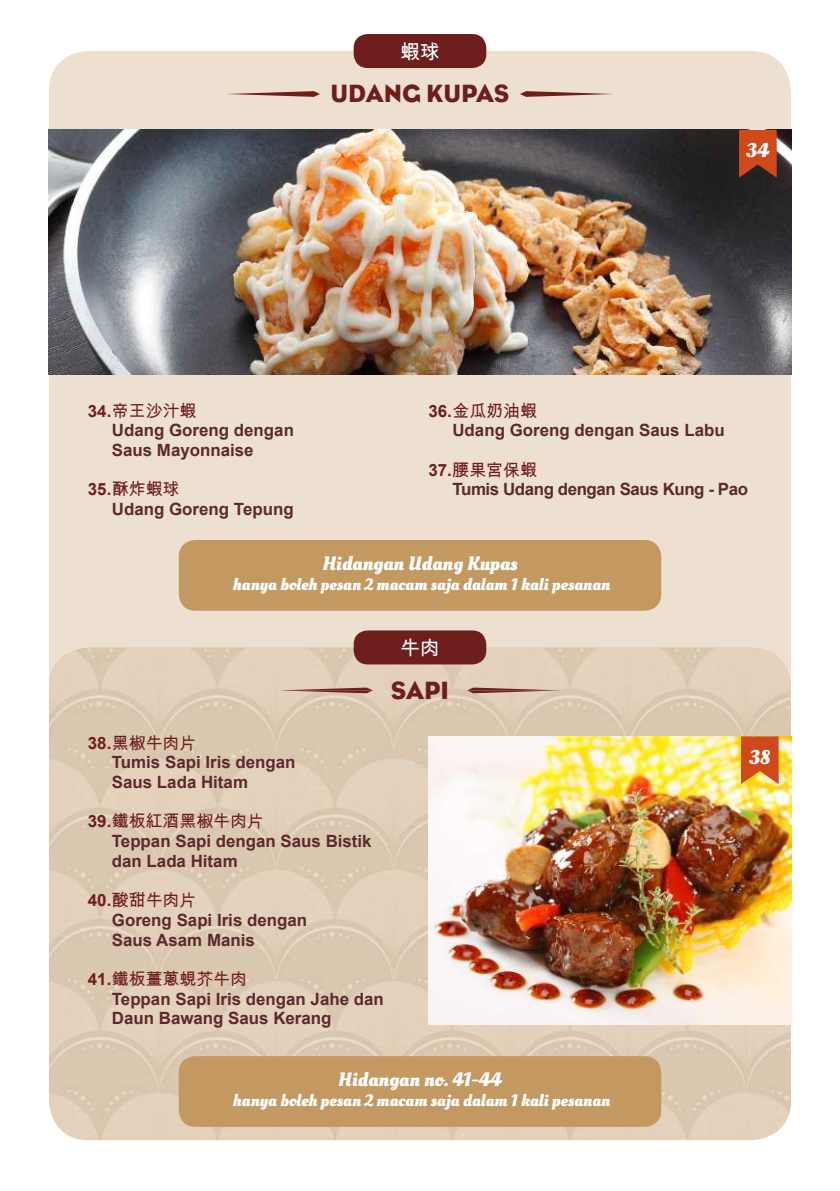
<style>
.page{position:relative;width:840px;height:1191px;background:#fff}
.page>*{position:absolute;margin:0;border:0;box-sizing:border-box;transform-origin:0 0}
.t1{font:25.4px "Eagle";color:#6e1e1d}
.t2{font:700 20px "Oleo Script";color:#fff}
.t3{font:19.8px "Arial Unicode MS";color:#fff}
.t4{font:700 19.4px "Oleo Script";color:#fff}
.t5{font:700 16.8px/19.6px "Arial";color:#5c2a2d}
.t6{font:16.8px "Arial Unicode MS";color:#6e1e1d}
.t7{font:700 16.8px "Arial";letter-spacing:-.025em;color:#5c2a2d}
.t8{font:700 16.6px "Oleo Script";color:#fff}
.s1{font-family:"Arial";font-weight:700}
</style>
<div class="page">
<div style="left:49px;top:51px;width:741px;height:1089px;background:#ede0d0;border-radius:40px"></div>
<img style="left:49px;top:647px;width:741px;height:493px">
<div style="left:353px;top:34px;width:133px;height:34px;background:#6e1e1d;border-radius:14px"></div>
<svg style="left:520px;top:91px;width:92px;height:6px"></svg>
<svg style="left:228px;top:91px;width:92px;height:6px"></svg>
<img style="left:428px;top:736px;width:362px;height:288px">
<div style="left:179px;top:540px;width:481px;height:71px;background:#c39861;border-radius:17px"></div>
<div style="left:179px;top:1056px;width:481px;height:70px;background:#c39861;border-radius:17px"></div>
<div style="left:353px;top:630px;width:133px;height:34px;background:#6e1e1d;border-radius:14px"></div>
<svg style="left:467px;top:687px;width:93px;height:6px"></svg>
<svg style="left:279px;top:687px;width:93px;height:6px"></svg>
<svg style="left:740px;top:736px;width:38px;height:48px;background:#d76225"></svg>
<img style="left:49px;top:130px;width:741px;height:244px">
<svg style="left:738px;top:130px;width:38px;height:48px;background:#b2421c"></svg>
<p class="t3" style="left:400px;top:37px;width:41px">蝦球</p>
<h1 class="t1" style="left:330px;top:79px;width:180px">UDANG KUPAS</h1>
<p class="t2" style="left:746px;top:138px;width:24px">34</p>
<p class="t6" style="left:88px;top:398px;width:110px"><span class="s1">34.</span>帝王沙汁蝦</p>
<p class="t5" style="left:112px;top:421px;width:183px">Udang Goreng dengan<br>Saus Mayonnaise</p>
<p class="t6" style="left:88px;top:477px;width:93px"><span class="s1">35.</span>酥炸蝦球</p>
<p class="t5" style="left:112px;top:500px;width:183px">Udang Goreng Tepung</p>
<p class="t6" style="left:428px;top:398px;width:110px"><span class="s1">36.</span>金瓜奶油蝦</p>
<p class="t5" style="left:452px;top:421px;width:274px">Udang Goreng dengan Saus Labu</p>
<p class="t6" style="left:428px;top:457px;width:110px"><span class="s1">37.</span>腰果宮保蝦</p>
<p class="t7" style="left:452px;top:478px;width:297px">Tumis Udang dengan Saus Kung - Pao</p>
<p class="t4" style="left:322px;top:552px;width:196px">Hidangan Udang Kupas</p>
<p class="t8" style="left:233px;top:574px;width:379px">hanya boleh pesan 2 macam saja dalam 1 kali pesanan</p>
<p class="t3" style="left:400px;top:634px;width:41px">牛肉</p>
<h1 class="t1" style="left:390px;top:675px;width:60px">SAPI</h1>
<p class="t6" style="left:88px;top:730px;width:110px"><span class="s1">38.</span>黑椒牛肉片</p>
<p class="t5" style="left:112px;top:753px;width:185px">Tumis Sapi Iris dengan<br>Saus Lada Hitam</p>
<p class="t6" style="left:88px;top:809px;width:177px"><span class="s1">39.</span>鐵板紅酒黑椒牛肉片</p>
<p class="t5" style="left:112px;top:832px;width:261px">Teppan Sapi dengan Saus Bistik dan Lada Hitam</p>
<p class="t6" style="left:88px;top:888px;width:110px"><span class="s1">40.</span>酸甜牛肉片</p>
<p class="t5" style="left:112px;top:910px;width:197px">Goreng Sapi Iris dengan<br>Saus Asam Manis</p>
<p class="t6" style="left:88px;top:967px;width:160px"><span class="s1">41.</span>鐵板薑蔥蜆芥牛肉</p>
<p class="t5" style="left:112px;top:989px;width:273px">Teppan Sapi Iris dengan Jahe dan<br>Daun Bawang Saus Kerang</p>
<p class="t4" style="left:338px;top:1068px;width:165px">Hidangan no. 41-44</p>
<p class="t8" style="left:233px;top:1090px;width:379px">hanya boleh pesan 2 macam saja dalam 1 kali pesanan</p>
<p class="t2" style="left:749px;top:745px;width:22px">38</p>
</div>
